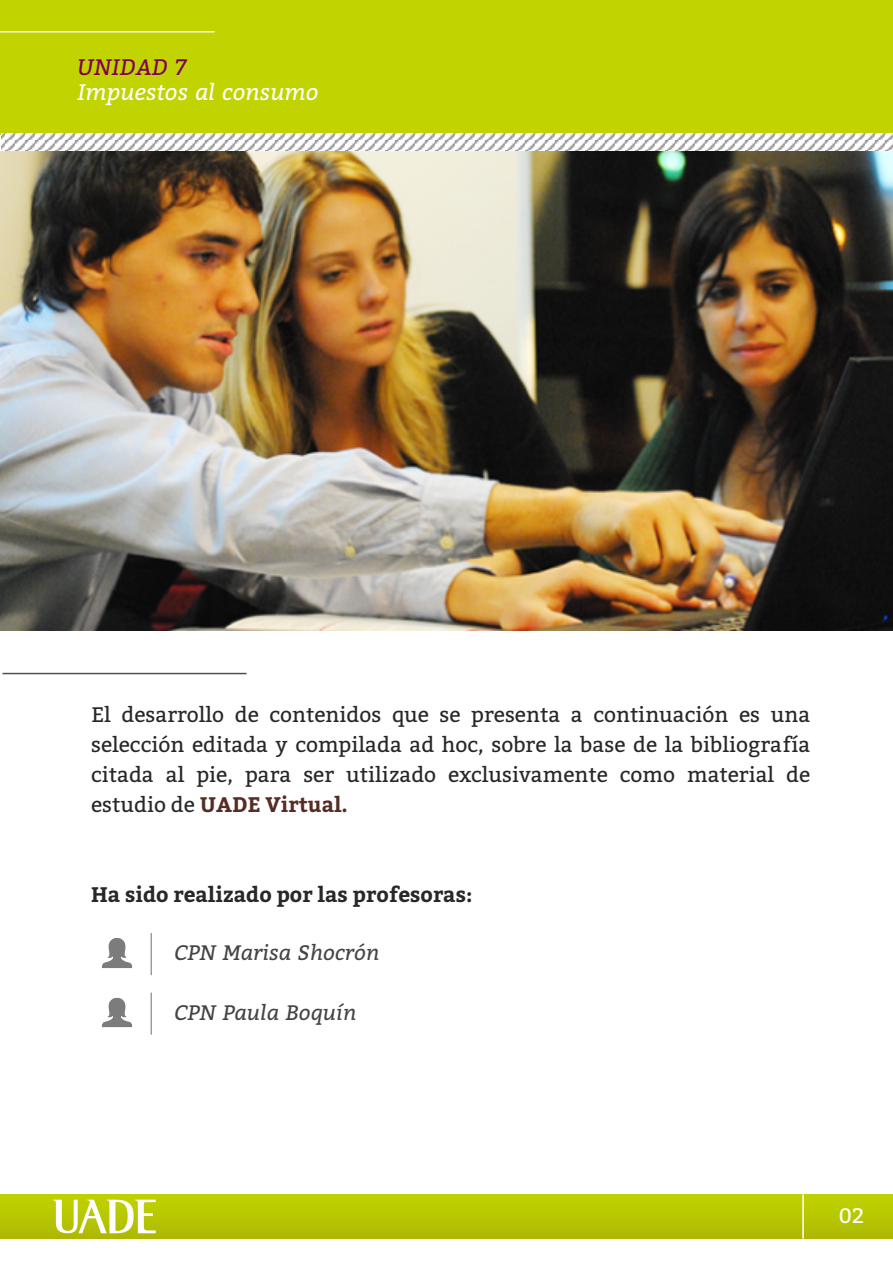
<style>
.page{position:relative;width:893px;height:1263px;background:#fff}
.page>*{position:absolute;margin:0;border:0;box-sizing:border-box;transform-origin:0 0}
.t1{font:italic 22.5px "Bitter";color:#fff}
.t2{font:italic 22.5px "Bitter";color:#80024f}
.t3{font:21px/30px "Bitter";color:#282828;text-align:justify}
.t4{font:700 21px "Bitter";color:#282828}
.t5{font:italic 21px "Bitter";color:#444}
.t6{font:21px "Bitter";color:#fff}
.s1{font-weight:700;color:#562c24}
</style>
<div class="page">
<div style="left:0;top:0;width:893px;height:134px;background:#c1d300"></div>
<svg style="left:2px;top:133px;width:891px;height:19px"></svg>
<hr style="left:0;top:31px;width:214px;height:1px;background:#fff">
<hr style="left:2px;top:673px;width:245px;height:1px;background:#515151">
<hr style="left:151px;top:933px;width:1px;height:42px;background:#7c7b7b">
<img style="left:102px;top:938px;width:31px;height:30px">
<hr style="left:151px;top:993px;width:1px;height:42px;background:#7c7b7b">
<img style="left:102px;top:997px;width:31px;height:31px">
<div style="left:1px;top:1194px;width:892px;height:44px;background:linear-gradient(to bottom,#c0d400,#afba03)"></div>
<svg style="left:53px;top:1199px;width:103px;height:34px"></svg>
<hr style="left:802px;top:1194px;width:2px;height:44px;background:#fff">
<img style="left:0;top:152px;width:892px;height:478px">
<p class="t2" style="left:77px;top:50px;width:111px">UNIDAD 7</p>
<p class="t1" style="left:77px;top:76px;width:243px">Impuestos al consumo</p>
<p class="t3" style="left:91px;top:700px;width:721px">El desarrollo de contenidos que se presenta a continuación es una selección editada y compilada ad hoc, sobre la base de la bibliografía citada al pie, para ser utilizado exclusivamente como material de estudio de <span class="s1">UADE Virtual.</span></p>
<p class="t4" style="left:91px;top:882px;width:383px">Ha sido realizado por las profesoras:</p>
<p class="t5" style="left:174px;top:937px;width:207px">CPN Marisa Shocrón</p>
<p class="t5" style="left:174px;top:997px;width:184px">CPN Paula Boquín</p>
<p class="t6" style="left:838px;top:1203px;width:27px">02</p>
</div>
